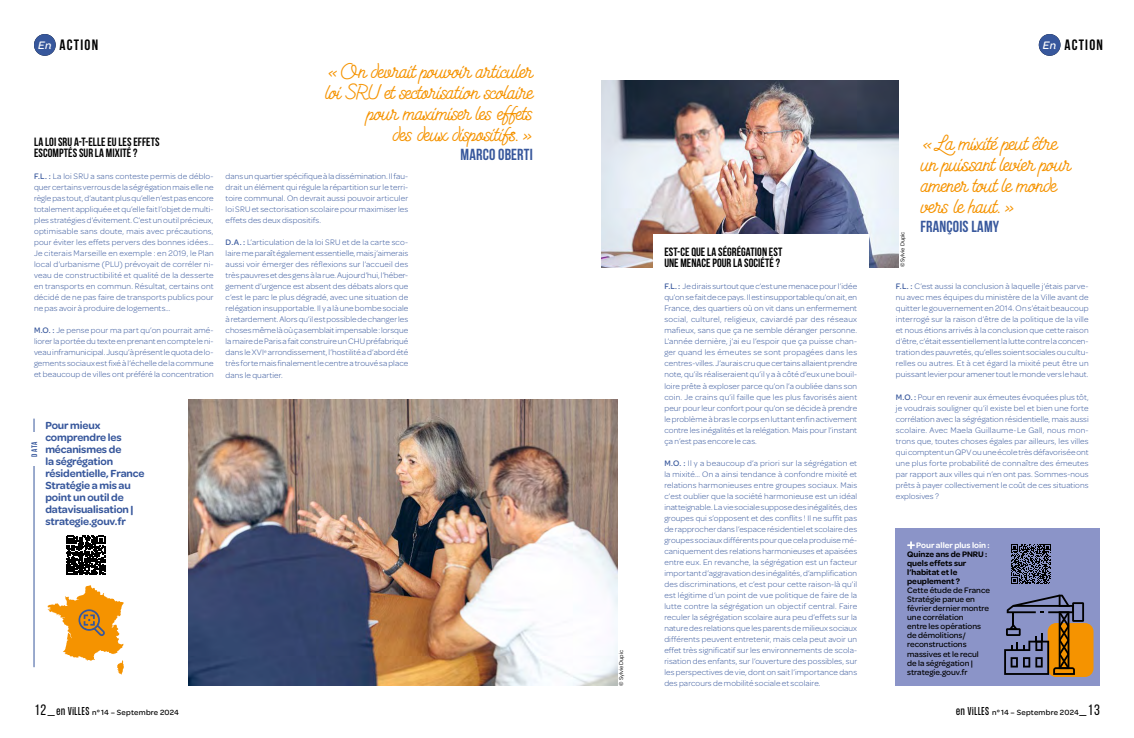
<style>
.page{position:relative;width:1134px;height:738px;background:#fff}
.page>*{position:absolute;margin:0;border:0;box-sizing:border-box;transform-origin:0 0}
.t1{font:21px/21px "Kitten Swash Monoline";letter-spacing:-.03em;color:#f59300}
.t2{font:700 16px "Bebas Neue";letter-spacing:.015em;color:#37579c}
.t3{font:700 15px "Bebas Neue";letter-spacing:.08em;color:#000}
.t4{font:700 12px/11px "Bebas Neue";letter-spacing:.005em;color:#000}
.t5{font:italic 500 11.5px "Omnes";color:#fff}
.t6{font:600 11px/12px "Omnes";letter-spacing:-.01em;color:#37579c}
.t7{font:300 8.5px/11px "Omnes";letter-spacing:.01em;color:#37579c;text-align:justify}
.t8{font:500 8.5px/9px "Omnes";color:#000}
.t9{font:600 8.5px/9px "Omnes";color:#000}
.t10{font:600 8.5px "Omnes";color:#fff}
.t11{font:500 8px "Omnes";letter-spacing:.03em;color:#000}
.t12{font:700 8px "Bebas Neue";color:#37579c}
.t13{font:6px "Omnes";color:#000}
.s1{font-family:"Omnes";font-weight:500;font-style:italic;font-size:11.5px;color:#fff}
.s2{font-weight:500}
.s3{font-family:"Bebas Neue";font-weight:400;font-size:15px}
.s4{font-family:"Formula Condensed";font-weight:400;font-size:10px}
</style>
<div class="page">
<div style="left:896px;top:528px;width:204px;height:157px;background:#8b94c8"></div>
<svg style="left:907px;top:541px;width:8px;height:7px"></svg>
<div style="left:34px;top:34px;width:22px;height:22px;background:#37579c;border-radius:50%"></div>
<div style="left:1039px;top:34px;width:21px;height:22px;background:#37579c;border-radius:50%"></div>
<img style="left:601px;top:80px;width:298px;height:187px">
<img style="left:189px;top:399px;width:428px;height:286px">
<svg style="left:48px;top:585px;width:76px;height:89px"></svg>
<div style="left:653px;top:234px;width:215px;height:451px;background:#fff"></div>
<hr style="left:34px;top:418px;width:1px;height:248px;background:#37579c">
<div style="left:30px;top:432px;width:9px;height:33px;background:#fff"></div>
<div style="left:1048px;top:622px;width:45px;height:54px;background:#f59300;border-radius:9px"></div>
<svg style="left:1004px;top:594px;width:80px;height:80px"></svg>
<svg style="left:66px;top:535px;width:39px;height:39px"></svg>
<svg style="left:1011px;top:544px;width:40px;height:39px"></svg>
<h3 class="t3" style="left:38px;top:37px;width:61px"><span class="s1">En</span> ACTION</h3>
<h3 class="t5" style="left:1043px;top:39px;width:15px">En</h3>
<h3 class="t3" style="left:1043px;top:37px;width:61px"><span class="s1">En</span> ACTION</h3>
<h3 class="t5" style="left:38px;top:39px;width:15px">En</h3>
<h3 class="t4" style="left:34px;top:136px;width:127px">LA LOI SRU A-T-ELLE EU LES EFFETS<br>ESCOMPTÉS SUR LA MIXITÉ ?</h3>
<p class="t7" style="left:34px;top:170px;width:181px"><span class="s2">F.L. :</span> La loi SRU a sans conteste permis de déblo&shy;quer certains verrous de la ségrégation mais elle ne règle pas tout, d’autant plus qu’elle n’est pas encore totalement appliquée et qu’elle fait l’objet de multi&shy;ples stratégies d’évitement. C’est un outil précieux, optimisable sans doute, mais avec précautions, pour éviter les effets pervers des bonnes idées… Je citerais Marseille en exemple : en 2019, le Plan local d’urbanisme (PLU) prévoyait de corréler ni&shy;veau de constructibilité et qualité de la desserte en transports en commun. Résultat, certains ont décidé de ne pas faire de transports publics pour ne pas avoir à produire de logements…</p>
<p class="t7" style="left:34px;top:324px;width:181px"><span class="s2">M.O. :</span> Je pense pour ma part qu’on pourrait amé&shy;liorer la portée du texte en prenant en compte le ni&shy;veau inframunicipal. Jusqu’à présent le quota de lo&shy;gements sociaux est fixé à l’échelle de la commune et beaucoup de villes ont préféré la concentration</p>
<h1 class="t1" style="left:325px;top:60px;width:209px;text-align:right">«On devrait pouvoir articuler loi SRU et sectorisation scolaire pour maximiser les effets<br>des deux dispositifs.»</h1>
<h2 class="t2" style="left:461px;top:145px;width:74px">MARCO OBERTI</h2>
<p class="t7" style="left:226px;top:170px;width:184px">dans un quartier spécifique à la dissémination. Il fau&shy;drait un élément qui régule la répartition sur le terri&shy;toire communal. On devrait aussi pouvoir articuler loi SRU et sectorisation scolaire pour maximiser les effets des deux dispositifs.</p>
<p class="t7" style="left:226px;top:236px;width:184px"><span class="s2">D.A. :</span> L’articulation de la loi SRU et de la carte sco&shy;laire me paraît également essentielle, mais j’aimerais aussi voir émerger des réflexions sur l’accueil des très pauvres et des gens à la rue. Aujourd’hui, l’héber&shy;gement d’urgence est absent des débats alors que c’est le parc le plus dégradé, avec une situation de relégation insupportable. Il y a là une bombe sociale à retardement. Alors qu’il est possible de changer les choses même là où ça semblait impensable : lorsque la maire de Paris a fait construire un CHU préfabriqué dans le XVI<sup>e</sup> arrondissement, l’hostilité a d’abord été très forte mais finalement le centre a trouvé sa place dans le quartier.</p>
<p class="t12" style="left:30px;top:456px;width:16px;rotate:-90deg">DATA</p>
<p class="t6" style="left:45px;top:418px;width:101px">Pour mieux comprendre les mécanismes de<br>la ségrégation résidentielle, France<br>Stratégie a mis au point un outil de datavisualisation | strategie.gouv.fr</p>
<p class="t13" style="left:617px;top:685px;width:37px;rotate:-90deg">© Sylvie Dupic</p>
<h3 class="t4" style="left:664px;top:246px;width:119px">EST-CE QUE LA SÉGRÉGATION EST<br>UNE MENACE POUR LA SOCIÉTÉ ?</h3>
<p class="t7" style="left:664px;top:280px;width:194px"><span class="s2">F.L. :</span> Je dirais surtout que c’est une menace pour l’idée qu’on se fait de ce pays. Il est insupportable qu’on ait, en France, des quartiers où on vit dans un enfermement social, culturel, religieux, caviardé par des réseaux mafieux, sans que ça ne semble déranger personne.<br>L’année dernière, j’ai eu l’espoir que ça puisse chan&shy;ger quand les émeutes se sont propagées dans les centres-villes. J’aurais cru que certains allaient prendre note, qu’ils réaliseraient qu’il y a à côté d’eux une bouil&shy;loire prête à exploser parce qu’on l’a oubliée dans son coin. Je crains qu’il faille que les plus favorisés aient peur pour leur confort pour qu’on se décide à prendre le problème à bras le corps en luttant enfin activement contre les inégalités et la relégation. Mais pour l’instant ça n’est pas encore le cas.</p>
<p class="t7" style="left:664px;top:456px;width:194px"><span class="s2">M.O. :</span> Il y a beaucoup d’a priori sur la ségrégation et la mixité… On a ainsi tendance à confondre mixité et relations harmonieuses entre groupes sociaux. Mais c’est oublier que la société harmonieuse est un idéal inatteignable. La vie sociale suppose des inégalités, des groupes qui s’opposent et des conflits ! Il ne suffit pas de rapprocher dans l’espace résidentiel et scolaire des groupes sociaux différents pour que cela produise mé&shy;caniquement des relations harmonieuses et apaisées entre eux. En revanche, la ségrégation est un facteur important d’aggravation des inégalités, d’amplification des discriminations, et c’est pour cette raison-là qu’il est légitime d’un point de vue politique de faire de la lutte contre la ségrégation un objectif central. Faire reculer la ségrégation scolaire aura peu d’effets sur la nature des relations que les parents de milieux sociaux différents peuvent entretenir, mais cela peut avoir un effet très significatif sur les environnements de scola&shy;risation des enfants, sur l’ouverture des possibles, sur les perspectives de vie, dont on sait l’importance dans des parcours de mobilité sociale et scolaire.</p>
<p class="t13" style="left:898px;top:267px;width:37px;rotate:-90deg">© Sylvie Dupic</p>
<h1 class="t1" style="left:920px;top:132px;width:152px">«La mixité peut être un puissant levier pour amener tout le monde vers le haut.»</h1>
<h2 class="t2" style="left:920px;top:217px;width:80px">FRANÇOIS LAMY</h2>
<p class="t7" style="left:896px;top:280px;width:194px"><span class="s2">F.L. :</span> C’est aussi la conclusion à laquelle j’étais parve&shy;nu avec mes équipes du ministère de la Ville avant de quitter le gouvernement en 2014. On s’était beaucoup interrogé sur la raison d’être de la politique de la ville et nous étions arrivés à la conclusion que cette raison d’être, c’était essentiellement la lutte contre la concen&shy;tration des pauvretés, qu’elles soient sociales ou cultu&shy;relles ou autres. Et à cet égard la mixité peut être un puissant levier pour amener tout le monde vers le haut.</p>
<p class="t7" style="left:896px;top:390px;width:194px"><span class="s2">M.O. :</span> Pour en revenir aux émeutes évoquées plus tôt, je voudrais souligner qu’il existe bel et bien une forte corrélation avec la ségrégation résidentielle, mais aussi scolaire. Avec Maela Guillaume-Le Gall, nous mon&shy;trons que, toutes choses égales par ailleurs, les villes qui comptent un QPV ou une école très défavorisée ont une plus forte probabilité de connaître des émeutes par rapport aux villes qui n’en ont pas. Sommes-nous prêts à payer collectivement le coût de ces situations explosives ?</p>
<p class="t10" style="left:916px;top:539px;width:75px">Pour aller plus loin :</p>
<p class="t9" style="left:907px;top:549px;width:82px">Quinze ans de PNRU : quels effets sur l’habitat et le peuplement ?</p>
<p class="t8" style="left:907px;top:585px;width:84px">Cette étude de France<br>Stratégie parue en février dernier montre une corrélation<br>entre les opérations de démolitions/ reconstructions massives et le recul de la ségrégation | strategie.gouv.fr</p>
<p class="t11" style="left:34px;top:706px;width:146px"><span class="s3">12_</span><span class="s4">en ViLLES</span> n° 14 – Septembre 2024</p>
<p class="t11" style="left:956px;top:706px;width:145px"><span class="s4">en ViLLES</span> n° 14 – Septembre 2024<span class="s3">_13</span></p>
</div>
